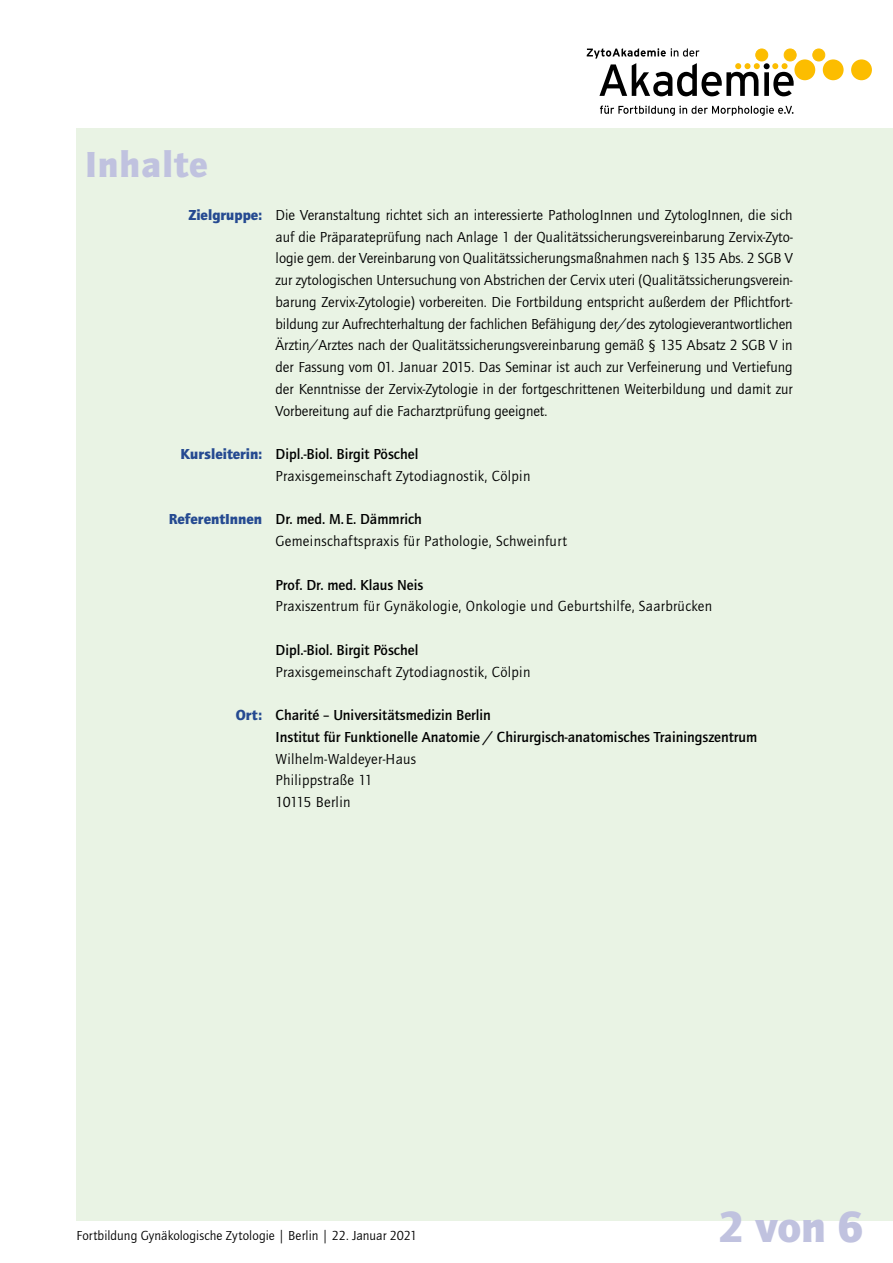
<style>
.page{position:relative;width:893px;height:1263px;background:#fff}
.page>*{position:absolute;margin:0;border:0;box-sizing:border-box;transform-origin:0 0}
.t1{font:900 45px "Quay Itc T";color:#c0c2df}
.t2{font:900 37.5px "Quay Itc T";letter-spacing:.025em;color:#c0c2df}
.t3{font:15px/21.8px "Quay Itc T";letter-spacing:.02em;color:#000}
.t4{font:700 15px/21.8px "Quay Itc T";color:#000}
.t5{font:13.5px "Quay Sans";color:#000}
.s1{font-weight:900;color:#254a91}
.s2{font-weight:700}
</style>
<div class="page">
<div style="left:77px;top:128px;width:816px;height:1092px;background:#e9f3e4"></div>
<svg style="left:600px;top:106px;width:193px;height:10px"></svg>
<div style="left:784px;top:49px;width:12px;height:12px;border:1px solid #fcbd00;border-radius:50%"></div>
<div style="left:813px;top:49px;width:12px;height:12px;background:#fcbd00;border-radius:50%"></div>
<div style="left:813px;top:49px;width:12px;height:12px;border:1px solid #fcbd00;border-radius:50%"></div>
<div style="left:794px;top:59px;width:21px;height:21px;background:#fcbd00;border-radius:50%"></div>
<div style="left:823px;top:59px;width:21px;height:21px;background:#fcbd00;border-radius:50%"></div>
<div style="left:851px;top:59px;width:21px;height:21px;background:#fcbd00;border-radius:50%"></div>
<svg style="left:587px;top:48px;width:207px;height:48px"></svg>
<h2 class="t2" style="left:85px;top:143px;width:124px">Inhalte</h2>
<p class="t3" style="left:276px;top:204px;width:519px;text-align:justify;text-indent:-87px"><span class="s1">Zielgruppe:</span> Die Veranstaltung richtet sich an interessierte PathologInnen und ZytologInnen, die sich auf die Präparateprüfung nach Anlage 1 der Qualitätssicherungsvereinbarung Zervix-Zyto&shy;logie gem. der Vereinbarung von Qualitätssicherungsmaßnahmen nach § 135 Abs. 2 SGB V zur zytologischen Untersuchung von Abstrichen der Cervix uteri (Qualitätssicherungsverein&shy;barung Zervix-Zytologie) vorbereiten. Die Fortbildung entspricht außerdem der Pflichtfort&shy;bildung zur Aufrechterhaltung der fachlichen Befähigung der/des zytologieverantwortlichen Ärztin/Arztes nach der Qualitätssicherungsvereinbarung gemäß § 135 Absatz 2 SGB V in der Fassung vom 01. Januar 2015. Das Seminar ist auch zur Verfeinerung und Vertiefung der Kenntnisse der Zervix-Zytologie in der fortgeschrittenen Weiterbildung und damit zur Vorbereitung auf die Facharztprüfung geeignet.</p>
<p class="t3" style="left:276px;top:443px;width:256px;text-indent:-95px"><span class="s1">Kursleiterin:</span> <span class="s2">Dipl.-Biol. Birgit Pöschel<br></span>Praxisgemeinschaft Zytodiagnostik, Cölpin</p>
<p class="t3" style="left:276px;top:508px;width:293px;text-indent:-107px"><span class="s1">ReferentInnen</span> <span class="s2">Dr. med. M. E. Dämmrich<br></span>Gemeinschaftspraxis für Pathologie, Schweinfurt</p>
<p class="t4" style="left:276px;top:573px;width:149px">Prof. Dr. med. Klaus Neis</p>
<p class="t3" style="left:276px;top:595px;width:438px">Praxiszentrum für Gynäkologie, Onkologie und Geburtshilfe, Saarbrücken</p>
<p class="t4" style="left:276px;top:639px;width:144px">Dipl.-Biol. Birgit Pöschel</p>
<p class="t3" style="left:276px;top:660px;width:256px">Praxisgemeinschaft Zytodiagnostik, Cölpin</p>
<p class="t4" style="left:276px;top:704px;width:483px;text-indent:-40px"><span class="s1">Ort:</span> Charité – Universitätsmedizin Berlin<br>Institut für Funktionelle Anatomie / Chirurgisch-anatomisches Trainingszentrum</p>
<p class="t3" style="left:276px;top:747px;width:142px">Wilhelm-Waldeyer-Haus<br>Philippstraße 11<br>10115 Berlin</p>
<p class="t5" style="left:77px;top:1228px;width:342px">Fortbildung Gynäkologische Zytologie | Berlin | 22. Januar 2021</p>
<h1 class="t1" style="left:718px;top:1200px;width:147px">2 von 6</h1>
</div>
